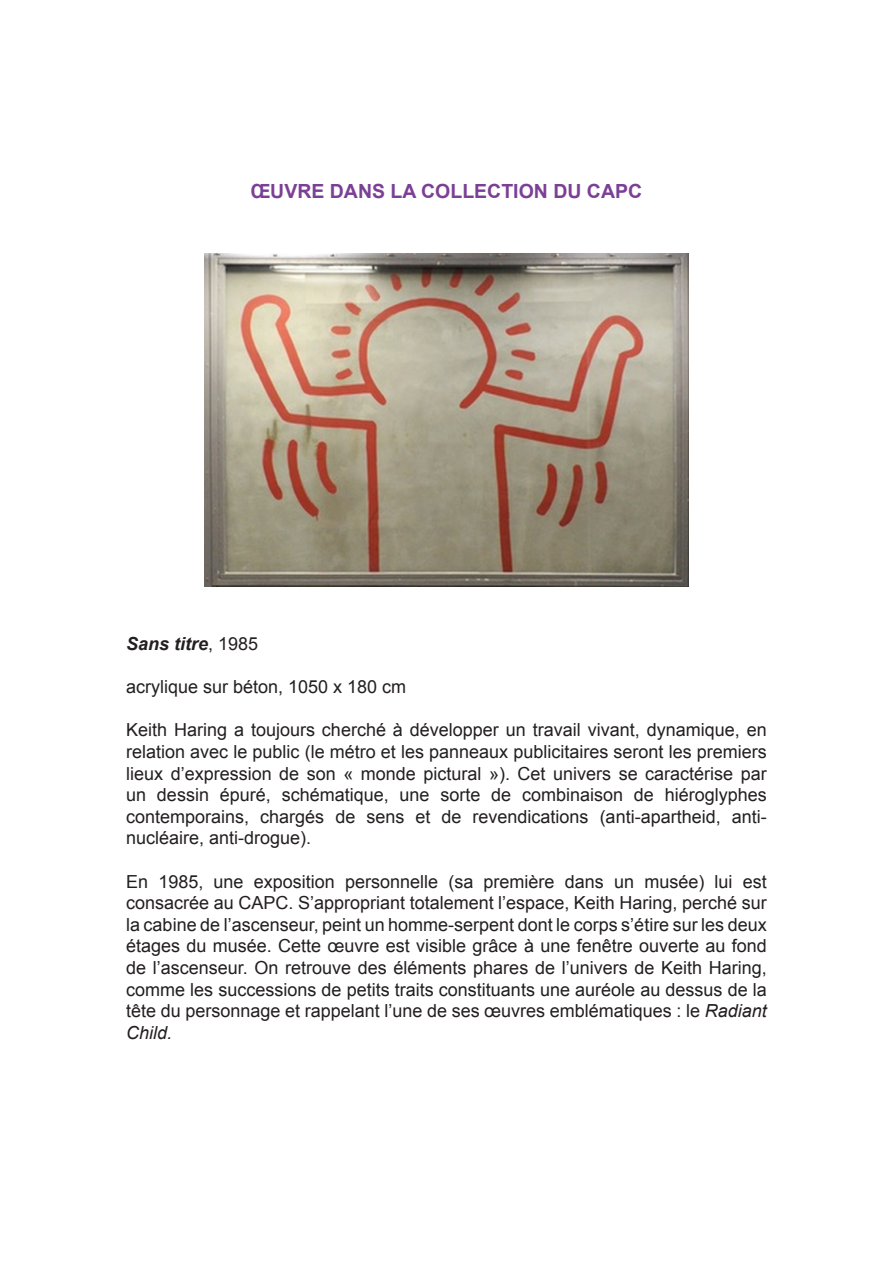
<style>
.page{position:relative;width:893px;height:1263px;background:#fff}
.page>*{position:absolute;margin:0;border:0;box-sizing:border-box;transform-origin:0 0}
.t1{font:700 19.5px "Arial";color:#7b4096}
.t2{font:18px/21.6px "Arial";color:#231f20;text-align:justify}
.t3{font:italic 700 18px "Arial";color:#231f20}
.s1{font-weight:400;font-style:normal}
.s2{font-style:italic}
</style>
<div class="page">
<img style="left:204px;top:254px;width:485px;height:333px">
<p class="t1" style="left:251px;top:179px;width:393px">ŒUVRE DANS LA COLLECTION DU CAPC</p>
<p class="t3" style="left:126px;top:632px;width:134px">Sans titre<span class="s1">, 1985</span></p>
<p class="t2" style="left:126px;top:676px;width:282px">acrylique sur béton, 1050 x 180 cm</p>
<p class="t2" style="left:126px;top:719px;width:642px">Keith Haring a toujours cherché à développer un travail vivant, dynamique, en relation avec le public (le métro et les panneaux publicitaires seront les premiers lieux d’expression de son « monde pictural »). Cet univers se caractérise par un dessin épuré, schématique, une sorte de combinaison de hiéroglyphes contemporains, chargés de sens et de revendications (anti-apartheid, anti&shy;nucléaire, anti-drogue).</p>
<p class="t2" style="left:126px;top:871px;width:642px">En 1985, une exposition personnelle (sa première dans un musée) lui est consacrée au CAPC. S’appropriant totalement l’espace, Keith Haring, perché sur la cabine de l’ascenseur, peint un homme-serpent dont le corps s’étire sur les deux étages du musée. Cette œuvre est visible grâce à une fenêtre ouverte au fond de l’ascenseur. On retrouve des éléments phares de l’univers de Keith Haring, comme les successions de petits traits constituants une auréole au dessus de la tête du personnage et rappelant l’une de ses œuvres emblématiques : le <span class="s2">Radiant Child.</span></p>
</div>
